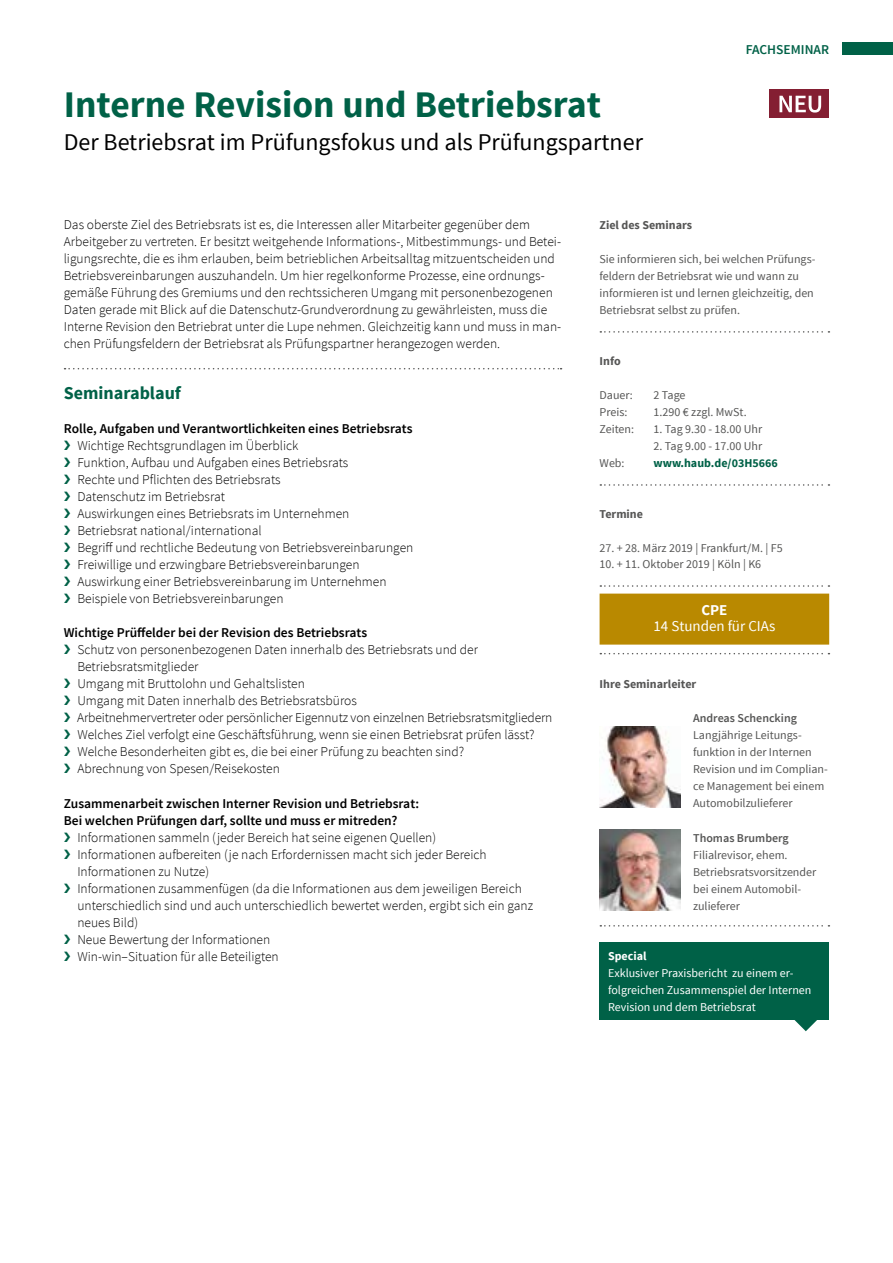
<style>
.page{position:relative;width:893px;height:1263px;background:#fff}
.page>*{position:absolute;margin:0;border:0;box-sizing:border-box;transform-origin:0 0}
.t1{font:700 37.5px "Source Sans Pro";color:#006147}
.t2{font:24px "Source Sans Pro";color:#000}
.t3{font:700 18px "Source Sans Pro";color:#006147}
.t4{font:15px "Source Sans Pro";color:#fff}
.t5{font:700 15px "Source Sans Pro";color:#fff}
.t6{font:300 13.5px/17px "Source Sans Pro";color:#000}
.t7{font:600 13.5px "Source Sans Pro";color:#000}
.t8{font:600 13.5px "Source Sans Pro";color:#006147}
.t9{font:12px/17px "Source Sans Pro";color:#565655}
.t10{font:12px/17px "Source Sans Pro";color:#fff}
.t11{font:700 12px "Source Sans Pro";color:#565655}
.t12{font:600 12px "Source Sans Pro";color:#565655}
.t13{font:700 12px "Source Sans Pro";color:#006147}
.t14{font:700 12px "Source Sans Pro";color:#fff}
.s1{font-weight:600}
.s2{color:#006147}
</style>
<div class="page">
<div style="left:842px;top:43px;width:51px;height:12px;background:#006147"></div>
<svg style="left:600px;top:331px;width:229px;height:2px"></svg>
<svg style="left:600px;top:484px;width:229px;height:2px"></svg>
<svg style="left:600px;top:585px;width:229px;height:2px"></svg>
<div style="left:600px;top:594px;width:229px;height:51px;background:#b98900"></div>
<svg style="left:600px;top:653px;width:229px;height:1px"></svg>
<svg style="left:600px;top:925px;width:229px;height:1px"></svg>
<div style="left:600px;top:943px;width:229px;height:77px;background:#006147"></div>
<svg style="left:794px;top:1020px;width:23px;height:11px"></svg>
<svg style="left:65px;top:368px;width:497px;height:1px"></svg>
<img style="left:600px;top:727px;width:80px;height:80px">
<img style="left:600px;top:829px;width:80px;height:81px">
<div style="left:769px;top:89px;width:60px;height:29px;background:#841e32"></div>
<svg style="left:779px;top:96px;width:42px;height:17px"></svg>
<h1 class="t1" style="left:64px;top:81px;width:539px">Interne Revision und Betriebsrat</h1>
<h2 class="t2" style="left:64px;top:128px;width:581px">Der Betriebsrat im Prüfungsfokus und als Prüfungspartner</h2>
<p class="t8" style="left:746px;top:40px;width:85px">FACHSEMINAR</p>
<p class="t6" style="left:64px;top:216px;width:499px">Das oberste Ziel des Betriebsrats ist es, die Interessen aller Mitarbeiter gegenüber dem Arbeitgeber zu vertreten. Er besitzt weitgehende Informations-, Mitbestimmungs- und Betei&shy;ligungsrechte, die es ihm erlauben, beim betrieblichen Arbeitsalltag mitzuentscheiden und Betriebsvereinbarungen auszuhandeln. Um hier regelkonforme Prozesse, eine ordnungs&shy;gemäße Führung des Gremiums und den rechtssicheren Umgang mit personenbezogenen Daten gerade mit Blick auf die Datenschutz-Grundverordnung zu gewährleisten, muss die Interne Revision den Betriebrat unter die Lupe nehmen. Gleichzeitig kann und muss in man&shy;chen Prüfungsfeldern der Betriebsrat als Prüfungspartner herangezogen werden.</p>
<h3 class="t3" style="left:64px;top:382px;width:119px">Seminarablauf</h3>
<p class="t6" style="left:64px;top:420px;width:351px"><span class="s1">Rolle, Aufgaben und Verantwortlichkeiten eines Betriebsrats </span><span class="s2">❯</span> Wichtige Rechtsgrundlagen im Überblick<br><span class="s2">❯</span> Funktion, Aufbau und Aufgaben eines Betriebsrats<br><span class="s2">❯</span> Rechte und Pflichten des Betriebsrats<br><span class="s2">❯</span> Datenschutz im Betriebsrat<br><span class="s2">❯</span> Auswirkungen eines Betriebsrats im Unternehmen<br><span class="s2">❯</span> Betriebsrat national/international<br><span class="s2">❯</span> Begriff und rechtliche Bedeutung von Betriebsvereinbarungen <span class="s2">❯</span> Freiwillige und erzwingbare Betriebsvereinbarungen<br><span class="s2">❯</span> Auswirkung einer Betriebsvereinbarung im Unternehmen<br><span class="s2">❯</span> Beispiele von Betriebsvereinbarungen</p>
<p class="t7" style="left:64px;top:624px;width:305px">Wichtige Prüffelder bei der Revision des Betriebsrats</p>
<p class="t6" style="left:64px;top:641px;width:416px"><span class="s2">❯</span> Schutz von personenbezogenen Daten innerhalb des Betriebsrats und der</p>
<p class="t6" style="left:77px;top:658px;width:123px">Betriebsratsmitglieder</p>
<p class="t6" style="left:64px;top:675px;width:243px"><span class="s2">❯</span> Umgang mit Bruttolohn und Gehaltslisten</p>
<p class="t6" style="left:64px;top:692px;width:295px"><span class="s2">❯</span> Umgang mit Daten innerhalb des Betriebsratsbüros</p>
<p class="t6" style="left:64px;top:709px;width:490px"><span class="s2">❯</span> Arbeitnehmervertreter oder persönlicher Eigennutz von einzelnen Betriebsratsmitgliedern</p>
<p class="t6" style="left:64px;top:726px;width:472px"><span class="s2">❯</span> Welches Ziel verfolgt eine Geschäftsführung, wenn sie einen Betriebsrat prüfen lässt?</p>
<p class="t6" style="left:64px;top:744px;width:402px"><span class="s2">❯</span> Welche Besonderheiten gibt es, die bei einer Prüfung zu beachten sind?</p>
<p class="t6" style="left:64px;top:761px;width:218px"><span class="s2">❯</span> Abrechnung von Spesen/Reisekosten</p>
<p class="t7" style="left:64px;top:794px;width:357px">Zusammenarbeit zwischen Interner Revision und Betriebsrat:</p>
<p class="t7" style="left:64px;top:811px;width:335px">Bei welchen Prüfungen darf, sollte und muss er mitreden?</p>
<p class="t6" style="left:64px;top:829px;width:374px"><span class="s2">❯</span> Informationen sammeln (jeder Bereich hat seine eigenen Quellen)</p>
<p class="t6" style="left:64px;top:846px;width:424px"><span class="s2">❯</span> Informationen aufbereiten (je nach Erfordernissen macht sich jeder Bereich</p>
<p class="t6" style="left:77px;top:863px;width:133px">Informationen zu Nutze)</p>
<p class="t6" style="left:64px;top:880px;width:460px"><span class="s2">❯</span> Informationen zusammenfügen (da die Informationen aus dem jeweiligen Bereich</p>
<p class="t6" style="left:77px;top:897px;width:457px">unterschiedlich sind und auch unterschiedlich bewertet werden, ergibt sich ein ganz</p>
<p class="t6" style="left:77px;top:914px;width:62px">neues Bild)</p>
<p class="t6" style="left:64px;top:931px;width:208px"><span class="s2">❯</span> Neue Bewertung der Informationen</p>
<p class="t6" style="left:64px;top:948px;width:217px"><span class="s2">❯</span> Win-win–Situation für alle Beteiligten</p>
<p class="t11" style="left:600px;top:217px;width:94px">Ziel des Seminars</p>
<p class="t9" style="left:600px;top:251px;width:217px">Sie informieren sich, bei welchen Prüfungs&shy;feldern der Betriebsrat wie und wann zu informieren ist und lernen gleichzeitig, den Betriebsrat selbst zu prüfen.</p>
<p class="t11" style="left:600px;top:353px;width:23px">Info</p>
<p class="t9" style="left:600px;top:387px;width:35px">Dauer:</p>
<p class="t9" style="left:654px;top:387px;width:33px">2 Tage</p>
<p class="t9" style="left:600px;top:404px;width:29px">Preis:</p>
<p class="t9" style="left:654px;top:404px;width:95px">1.290 € zzgl. MwSt.</p>
<p class="t9" style="left:600px;top:421px;width:36px">Zeiten:</p>
<p class="t9" style="left:654px;top:421px;width:110px">1. Tag 9.30 - 18.00 Uhr</p>
<p class="t9" style="left:654px;top:438px;width:110px">2. Tag 9.00 - 17.00 Uhr</p>
<p class="t9" style="left:600px;top:455px;width:27px">Web:</p>
<p class="t13" style="left:654px;top:455px;width:126px">www.haub.de/03H5666</p>
<p class="t11" style="left:600px;top:506px;width:45px">Termine</p>
<p class="t9" style="left:600px;top:539px;width:185px">27. + 28. März 2019 | Frankfurt/M. | F5</p>
<p class="t9" style="left:600px;top:556px;width:163px">10. + 11. Oktober 2019 | Köln | K6</p>
<p class="t5" style="left:701px;top:600px;width:28px">CPE</p>
<p class="t4" style="left:653px;top:617px;width:123px">14 Stunden für CIAs</p>
<p class="t11" style="left:600px;top:677px;width:98px">Ihre Seminarleiter</p>
<p class="t12" style="left:693px;top:711px;width:105px">Andreas Schencking</p>
<p class="t9" style="left:693px;top:727px;width:136px">Langjährige Leitungs&shy;funktion in der Internen<br>Revision und im Complian&shy;ce Management bei einem<br>Automobilzulieferer</p>
<p class="t12" style="left:693px;top:830px;width:97px">Thomas Brumberg</p>
<p class="t9" style="left:693px;top:846px;width:125px">Filialrevisor, ehem.<br>Betriebsratsvorsitzender bei einem Automobil&shy;zulieferer</p>
<p class="t14" style="left:608px;top:949px;width:40px">Special</p>
<p class="t10" style="left:608px;top:965px;width:205px">Exklusiver Praxisbericht zu einem er&shy;folgreichen Zusammenspiel der Internen<br>Revision und dem Betriebsrat</p>
</div>
